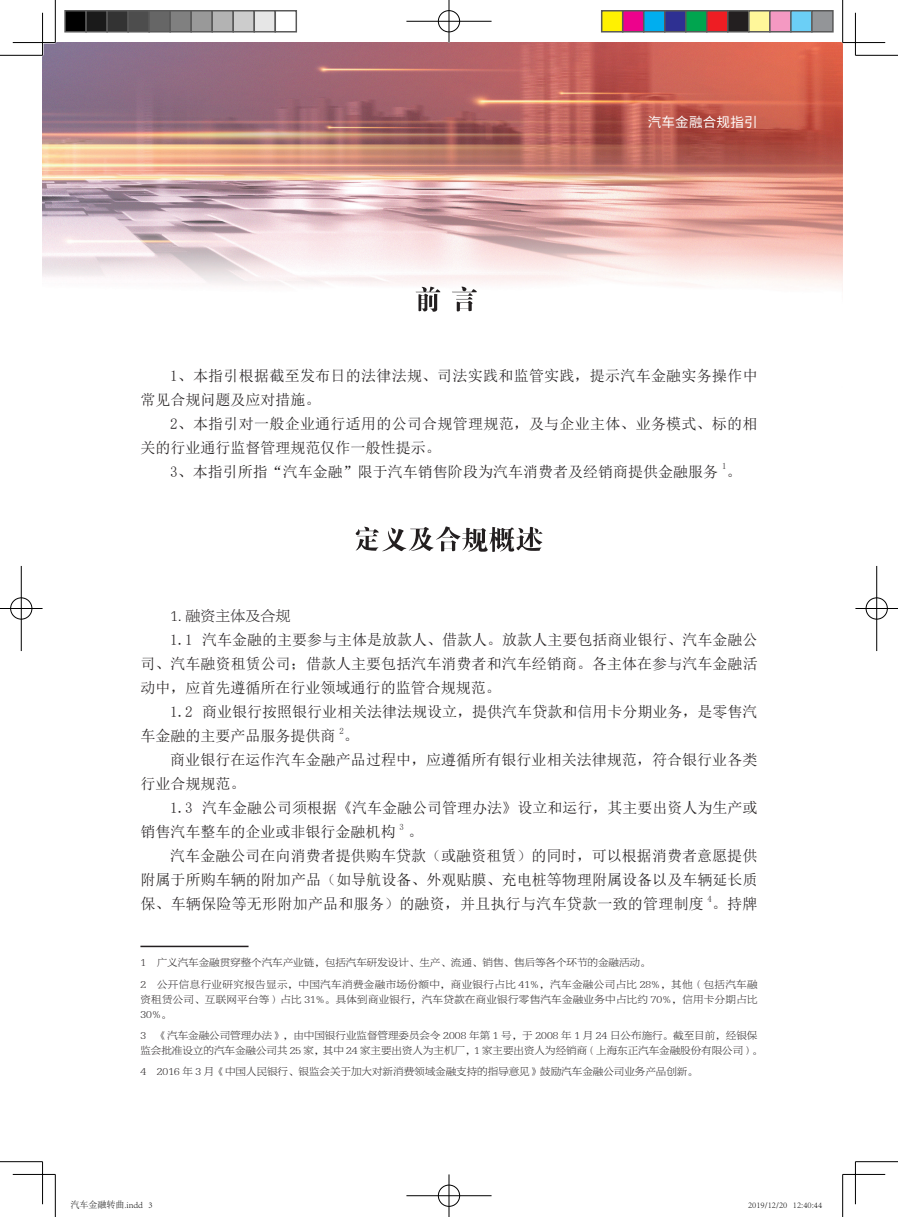
<style>
.page{position:relative;width:898px;height:1217px;background:#fff}
.page>*{position:absolute;margin:0;border:0;box-sizing:border-box;transform-origin:0 0}
.t1{font:15px/24px "Sim Sun";letter-spacing:.005em;color:#231f20}
.t2{font:15px "FZBYSK GBK1 0";color:#231f20}
.t3{font:13.5px "Source Han Sans CN";letter-spacing:.02em;color:#fff}
.t4{font:10.5px/15px "FZBYSK GBK1 0";color:#231f20}
.t5{font:10.5px/21.3px "FZBYSK GBK1 0";letter-spacing:.04em;color:#231f20}
.t6{font:10.5px/15px "FZBYSK GBK1 0";letter-spacing:.025em;color:#231f20}
.t7{font:300 9px "Adobe Song Std";color:#000}
.t8{font:8.7px "Sim Sun";color:#231f20}
</style>
<div class="page">
<img style="left:43px;top:43px;width:798px;height:250px">
<svg style="left:355px;top:526px;width:187px;height:26px"></svg>
<hr style="left:140px;top:945px;width:108px;height:1px;background:#231f20">
<svg style="left:415px;top:286px;width:61px;height:26px"></svg>
<hr style="left:13px;top:41px;width:42px;height:3px;background:#fff">
<hr style="left:41px;top:13px;width:3px;height:42px;background:#fff">
<hr style="left:0;top:55px;width:43px;height:1px;background:#000">
<hr style="left:855px;top:55px;width:42px;height:1px;background:#000">
<hr style="left:0;top:1161px;width:43px;height:1px;background:#000">
<hr style="left:855px;top:1161px;width:42px;height:1px;background:#000">
<hr style="left:55px;top:0;width:1px;height:43px;background:#000">
<hr style="left:55px;top:1174px;width:1px;height:42px;background:#000">
<hr style="left:842px;top:0;width:1px;height:43px;background:#000">
<hr style="left:842px;top:1174px;width:1px;height:42px;background:#000">
<hr style="left:13px;top:42px;width:42px;height:1px;background:#000">
<hr style="left:842px;top:42px;width:42px;height:1px;background:#000">
<hr style="left:13px;top:1173px;width:42px;height:1px;background:#000">
<hr style="left:842px;top:1173px;width:42px;height:1px;background:#000">
<hr style="left:42px;top:13px;width:1px;height:42px;background:#000">
<hr style="left:42px;top:1161px;width:1px;height:42px;background:#000">
<hr style="left:854px;top:13px;width:1px;height:42px;background:#000">
<hr style="left:854px;top:1161px;width:1px;height:42px;background:#000">
<div style="left:437px;top:10px;width:23px;height:23px;border:2px solid #fff;border-radius:50%"></div>
<hr style="left:406px;top:20px;width:85px;height:2px;background:#fff">
<hr style="left:448px;top:0;width:2px;height:43px;background:#fff">
<div style="left:438px;top:10px;width:21px;height:22px;border:1px solid #000;border-radius:50%"></div>
<hr style="left:406px;top:21px;width:85px;height:1px;background:#000">
<hr style="left:448px;top:0;width:1px;height:43px;background:#000">
<div style="left:437px;top:1183px;width:23px;height:23px;border:2px solid #fff;border-radius:50%"></div>
<hr style="left:406px;top:1194px;width:85px;height:2px;background:#fff">
<hr style="left:448px;top:1174px;width:2px;height:42px;background:#fff">
<div style="left:438px;top:1184px;width:21px;height:22px;border:1px solid #000;border-radius:50%"></div>
<hr style="left:406px;top:1195px;width:85px;height:1px;background:#000">
<hr style="left:448px;top:1174px;width:1px;height:42px;background:#000">
<div style="left:10px;top:596px;width:23px;height:24px;border:2px solid #fff;border-radius:50%"></div>
<hr style="left:0;top:607px;width:43px;height:2px;background:#fff">
<hr style="left:20px;top:566px;width:2px;height:85px;background:#fff">
<div style="left:10px;top:597px;width:22px;height:22px;border:1px solid #000;border-radius:50%"></div>
<hr style="left:0;top:608px;width:43px;height:1px;background:#000">
<hr style="left:21px;top:566px;width:1px;height:85px;background:#000">
<div style="left:864px;top:596px;width:24px;height:24px;border:2px solid #fff;border-radius:50%"></div>
<hr style="left:855px;top:607px;width:42px;height:2px;background:#fff">
<hr style="left:875px;top:566px;width:2px;height:85px;background:#fff">
<div style="left:865px;top:597px;width:22px;height:22px;border:1px solid #000;border-radius:50%"></div>
<hr style="left:855px;top:608px;width:42px;height:1px;background:#000">
<hr style="left:876px;top:566px;width:1px;height:85px;background:#000">
<div style="left:65px;top:11px;width:21px;height:21px;background:#000"></div>
<div style="left:64px;top:10px;width:23px;height:23px;border:2px solid #595959"></div>
<div style="left:86px;top:11px;width:21px;height:21px;background:#1a1a1a"></div>
<div style="left:85px;top:10px;width:23px;height:23px;border:2px solid #595959"></div>
<div style="left:107px;top:11px;width:21px;height:21px;background:#333"></div>
<div style="left:106px;top:10px;width:23px;height:23px;border:2px solid #595959"></div>
<div style="left:128px;top:11px;width:21px;height:21px;background:#4d4d4d"></div>
<div style="left:127px;top:10px;width:23px;height:23px;border:2px solid #595959"></div>
<div style="left:149px;top:11px;width:21px;height:21px;background:#666"></div>
<div style="left:148px;top:10px;width:23px;height:23px;border:2px solid #595959"></div>
<div style="left:170px;top:11px;width:21px;height:21px;background:#808080"></div>
<div style="left:169px;top:10px;width:23px;height:23px;border:2px solid #595959"></div>
<div style="left:191px;top:11px;width:21px;height:21px;background:#999"></div>
<div style="left:190px;top:10px;width:23px;height:23px;border:2px solid #595959"></div>
<div style="left:212px;top:11px;width:21px;height:21px;background:#b3b3b3"></div>
<div style="left:211px;top:10px;width:23px;height:23px;border:2px solid #595959"></div>
<div style="left:233px;top:11px;width:21px;height:21px;background:#ccc"></div>
<div style="left:232px;top:10px;width:23px;height:23px;border:2px solid #595959"></div>
<div style="left:254px;top:11px;width:21px;height:21px;background:#e6e6e6"></div>
<div style="left:253px;top:10px;width:23px;height:23px;border:2px solid #595959"></div>
<div style="left:274px;top:10px;width:23px;height:23px;border:2px solid #595959"></div>
<div style="left:601px;top:11px;width:21px;height:21px;background:#fff101"></div>
<div style="left:600px;top:10px;width:23px;height:23px;border:2px solid #595959"></div>
<div style="left:622px;top:11px;width:21px;height:21px;background:#ed028c"></div>
<div style="left:621px;top:10px;width:23px;height:23px;border:2px solid #595959"></div>
<div style="left:643px;top:11px;width:21px;height:21px;background:#00aeef"></div>
<div style="left:642px;top:10px;width:23px;height:23px;border:2px solid #595959"></div>
<div style="left:664px;top:11px;width:21px;height:21px;background:#2e3092"></div>
<div style="left:663px;top:10px;width:23px;height:23px;border:2px solid #595959"></div>
<div style="left:685px;top:11px;width:21px;height:21px;background:#00a54f"></div>
<div style="left:684px;top:10px;width:23px;height:23px;border:2px solid #595959"></div>
<div style="left:706px;top:11px;width:21px;height:21px;background:#ee1d23"></div>
<div style="left:705px;top:10px;width:23px;height:23px;border:2px solid #595959"></div>
<div style="left:727px;top:11px;width:21px;height:21px;background:#231f20"></div>
<div style="left:726px;top:10px;width:23px;height:23px;border:2px solid #595959"></div>
<div style="left:748px;top:11px;width:21px;height:21px;background:#fff79a"></div>
<div style="left:747px;top:10px;width:23px;height:23px;border:2px solid #595959"></div>
<div style="left:769px;top:11px;width:21px;height:21px;background:#f499c2"></div>
<div style="left:768px;top:10px;width:23px;height:23px;border:2px solid #595959"></div>
<div style="left:790px;top:11px;width:21px;height:21px;background:#6bcff6"></div>
<div style="left:789px;top:10px;width:23px;height:23px;border:2px solid #595959"></div>
<div style="left:811px;top:11px;width:21px;height:21px;background:#939598"></div>
<div style="left:810px;top:10px;width:23px;height:23px;border:2px solid #595959"></div>
<p class="t3" style="left:647px;top:114px;width:111px">汽车金融合规指引</p>
<p class="t1" style="left:140px;top:363px;width:618px;text-indent:30px">1、本指引根据截至发布日的法律法规、司法实践和监管实践，提示汽车金融实务操作中常见合规问题及应对措施。</p>
<p class="t1" style="left:170px;top:411px;width:588px">2、本指引对一般企业通行适用的公司合规管理规范，及与企业主体、业务模式、标的相</p>
<p class="t1" style="left:140px;top:435px;width:302px">关的行业通行监督管理规范仅作一般性提示。</p>
<p class="t1" style="left:170px;top:459px;width:549px">3、本指引所指“汽车金融”限于汽车销售阶段为汽车消费者及经销商提供金融服务</p>
<p class="t8" style="left:721px;top:462px;width:6px">1</p>
<p class="t1" style="left:726px;top:459px;width:16px">。</p>
<p class="t2" style="left:170px;top:607px;width:122px">1. 融资主体及合规</p>
<p class="t1" style="left:140px;top:627px;width:618px;text-align:justify;text-indent:30px">1.1 汽车金融的主要参与主体是放款人、借款人。放款人主要包括商业银行、汽车金融公司、汽车融资租赁公司；借款人主要包括汽车消费者和汽车经销商。各主体在参与汽车金融活动中，应首先遵循所在行业领域通行的监管合规规范。</p>
<p class="t1" style="left:140px;top:699px;width:618px;text-indent:30px">1.2 商业银行按照银行业相关法律法规设立，提供汽车贷款和信用卡分期业务，是零售汽车金融的主要产品服务提供商</p>
<p class="t8" style="left:339px;top:726px;width:6px">2</p>
<p class="t1" style="left:343px;top:723px;width:16px">。</p>
<p class="t1" style="left:170px;top:747px;width:588px">商业银行在运作汽车金融产品过程中，应遵循所有银行业相关法律规范，符合银行业各类</p>
<p class="t1" style="left:140px;top:771px;width:106px">行业合规规范。</p>
<p class="t1" style="left:170px;top:795px;width:588px">1.3 汽车金融公司须根据《汽车金融公司管理办法》设立和运行，其主要出资人为生产或</p>
<p class="t1" style="left:140px;top:819px;width:256px">销售汽车整车的企业或非银行金融机构</p>
<p class="t8" style="left:399px;top:822px;width:6px">3</p>
<p class="t1" style="left:408px;top:819px;width:16px">。</p>
<p class="t1" style="left:170px;top:843px;width:588px">汽车金融公司在向消费者提供购车贷款（或融资租赁）的同时，可以根据消费者意愿提供</p>
<p class="t1" style="left:140px;top:867px;width:618px">附属于所购车辆的附加产品（如导航设备、外观贴膜、充电桩等物理附属设备以及车辆延长质</p>
<p class="t1" style="left:140px;top:891px;width:565px">保、车辆保险等无形附加产品和服务）的融资，并且执行与汽车贷款一致的管理制度</p>
<p class="t8" style="left:707px;top:894px;width:6px">4</p>
<p class="t1" style="left:711px;top:891px;width:47px">。持牌</p>
<p class="t5" style="left:140px;top:951px;width:618px">1　广义汽车金融贯穿整个汽车产业链，包括汽车研发设计、生产、流通、销售、售后等各个环节的金融活动。<br>2　公开信息行业研究报告显示，中国汽车消费金融市场份额中，商业银行占比 41%，汽车金融公司占比 28%，其他（包括汽车融</p>
<p class="t6" style="left:140px;top:991px;width:618px">资租赁公司、互联网平台等）占比 31%。具体到商业银行，汽车贷款在商业银行零售汽车金融业务中占比约 70%，信用卡分期占比<br>30%。</p>
<p class="t4" style="left:140px;top:1027px;width:623px">3　《汽车金融公司管理办法》，由中国银行业监督管理委员会令 2008 年第 1 号，于 2008 年 1 月 24 日公布施行。截至目前，经银保监会批准设立的汽车金融公司共 25 家，其中 24 家主要出资人为主机厂，1 家主要出资人为经销商（上海东正汽车金融股份有限公司）。</p>
<p class="t4" style="left:140px;top:1063px;width:558px">4　2016 年 3 月《中国人民银行、银监会关于加大对新消费领域金融支持的指导意见》鼓励汽车金融公司业务产品创新。</p>
<p class="t7" style="left:70px;top:1199px;width:84px">汽车金融转曲.indd 3</p>
<p class="t7" style="left:747px;top:1199px;width:76px">2019/12/20 12:40:44</p>
</div>
